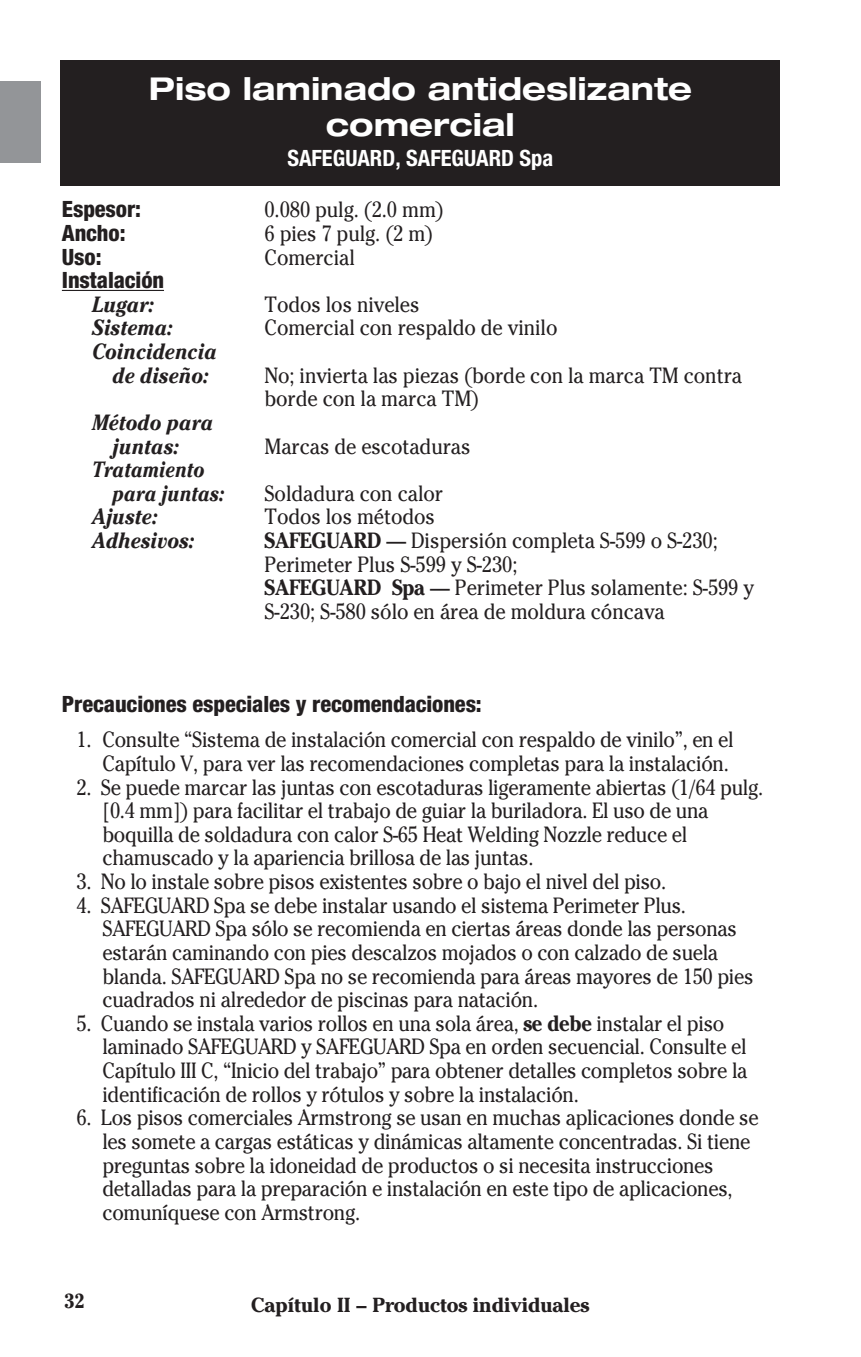
<style>
.page{position:relative;width:861px;height:1357px;background:#fff}
.page>*{position:absolute;margin:0;border:0;box-sizing:border-box;transform-origin:0 0}
.t1{font:700 expanded 31.5px/36px "Helvetica Neue";color:#fff;text-align:center}
.t2{font:800 condensed 22.5px "Helvetica Neue";letter-spacing:-.005em;color:#231f20}
.t3{font:700 condensed 22.5px "Helvetica Neue";color:#fff}
.t4{font:22.05px/23.6px "Cheltenham";letter-spacing:-.015em;color:#231f20;scale:.9 1}
.t5{font:italic 700 22.05px/23.6px "Cheltenham";letter-spacing:-.005em;color:#231f20;text-align:center;scale:.9 1}
.t6{font:italic 700 22.05px/23.6px "Cheltenham";letter-spacing:-.005em;color:#231f20;scale:.85 1}
.t7{font:700 20.25px "Cheltenham";letter-spacing:-.005em;color:#231f20}
.t8{font:700 20.25px "Cheltenham";letter-spacing:-.005em;color:#231f20;scale:.9 1}
.s1{font-weight:700}
</style>
<div class="page">
<div style="left:0;top:81px;width:40px;height:81px;background:#939598"></div>
<hr style="left:62px;top:290px;width:102px;height:1px;background:#231f20">
<div style="left:61px;top:61px;width:719px;height:125px;background:#231f20"></div>
<h1 class="t1" style="left:149px;top:74px;width:544px">Piso laminado antideslizante comercial</h1>
<p class="t3" style="left:287px;top:149px;width:267px">SAFEGUARD, SAFEGUARD Spa</p>
<p class="t2" style="left:62px;top:201px;width:81px">Espesor:</p>
<p class="t4" style="left:264px;top:198px;width:201px">0.080 pulg. (2.0 mm)</p>
<p class="t2" style="left:62px;top:225px;width:65px">Ancho:</p>
<p class="t4" style="left:264px;top:221px;width:189px">6 pies 7 pulg. (2 m)</p>
<p class="t2" style="left:62px;top:248px;width:41px">Uso:</p>
<p class="t4" style="left:264px;top:245px;width:102px">Comercial</p>
<p class="t2" style="left:62px;top:272px;width:104px">Instalación</p>
<p class="t5" style="left:92px;top:294px;width:70px">Lugar:</p>
<p class="t4" style="left:264px;top:292px;width:174px">Todos los niveles</p>
<p class="t5" style="left:92px;top:318px;width:91px">Sistema:</p>
<p class="t4" style="left:264px;top:316px;width:327px">Comercial con respaldo de vinilo</p>
<p class="t5" style="left:92px;top:342px;width:140px">Coincidencia de diseño:</p>
<p class="t4" style="left:264px;top:363px;width:532px">No; invierta las piezas (borde con la marca TM contra borde con la marca TM)</p>
<p class="t5" style="left:113px;top:413px;width:114px;text-align:left;text-indent:-20px">Método para juntas:</p>
<p class="t6" style="left:113px;top:460px;width:133px;text-indent:-20px">Tratamiento para juntas:</p>
<p class="t4" style="left:264px;top:434px;width:230px">Marcas de escotaduras</p>
<p class="t4" style="left:264px;top:481px;width:200px">Soldadura con calor</p>
<p class="t5" style="left:92px;top:507px;width:74px">Ajuste:</p>
<p class="t4" style="left:264px;top:505px;width:191px">Todos los métodos</p>
<p class="t5" style="left:92px;top:531px;width:115px">Adhesivos:</p>
<p class="t4" style="left:264px;top:529px;width:545px"><span class="s1">SAFEGUARD</span> — Dispersión completa S-599 o S-230; Perimeter Plus S-599 y S-230;<br><span class="s1">SAFEGUARD Spa</span> — Perimeter Plus solamente: S-599 y S-230; S-580 sólo en área de moldura cóncava</p>
<p class="t2" style="left:62px;top:696px;width:421px">Precauciones especiales y recomendaciones:</p>
<p class="t4" style="left:76px;top:728px;width:732px;text-align:right">1. Consulte “Sistema de instalación comercial con respaldo de vinilo”, en el<br>Capítulo V, para ver las recomendaciones completas para la instalación.</p>
<p class="t4" style="left:102px;top:775px;width:735px;text-indent:-26px">2. Se puede marcar las juntas con escotaduras ligeramente abiertas (1/64 pulg. [0.4 mm]) para facilitar el trabajo de guiar la buriladora. El uso de una boquilla de soldadura con calor S-65 Heat Welding Nozzle reduce el chamuscado y la apariencia brillosa de las juntas.</p>
<p class="t4" style="left:76px;top:869px;width:657px">3. No lo instale sobre pisos existentes sobre o bajo el nivel del piso.</p>
<p class="t4" style="left:102px;top:893px;width:725px;text-indent:-26px">4. SAFEGUARD Spa se debe instalar usando el sistema Perimeter Plus.<br>SAFEGUARD Spa sólo se recomienda en ciertas áreas donde las personas estarán caminando con pies descalzos mojados o con calzado de suela blanda. SAFEGUARD Spa no se recomienda para áreas mayores de 150 pies cuadrados ni alrededor de piscinas para natación.</p>
<p class="t4" style="left:102px;top:1011px;width:718px;text-indent:-26px">5. Cuando se instala varios rollos en una sola área, <span class="s1">se debe</span> instalar el piso laminado SAFEGUARD y SAFEGUARD Spa en orden secuencial. Consulte el Capítulo III C, “Inicio del trabajo” para obtener detalles completos sobre la identificación de rollos y rótulos y sobre la instalación.</p>
<p class="t4" style="left:102px;top:1106px;width:730px;text-indent:-26px">6. Los pisos comerciales Armstrong se usan en muchas aplicaciones donde se les somete a cargas estáticas y dinámicas altamente concentradas. Si tiene preguntas sobre la idoneidad de productos o si necesita instrucciones detalladas para la preparación e instalación en este tipo de aplicaciones, comuníquese con Armstrong.</p>
<p class="t8" style="left:64px;top:1294px;width:24px">32</p>
<p class="t7" style="left:251px;top:1297px;width:340px">Capítulo II – Productos individuales</p>
</div>
